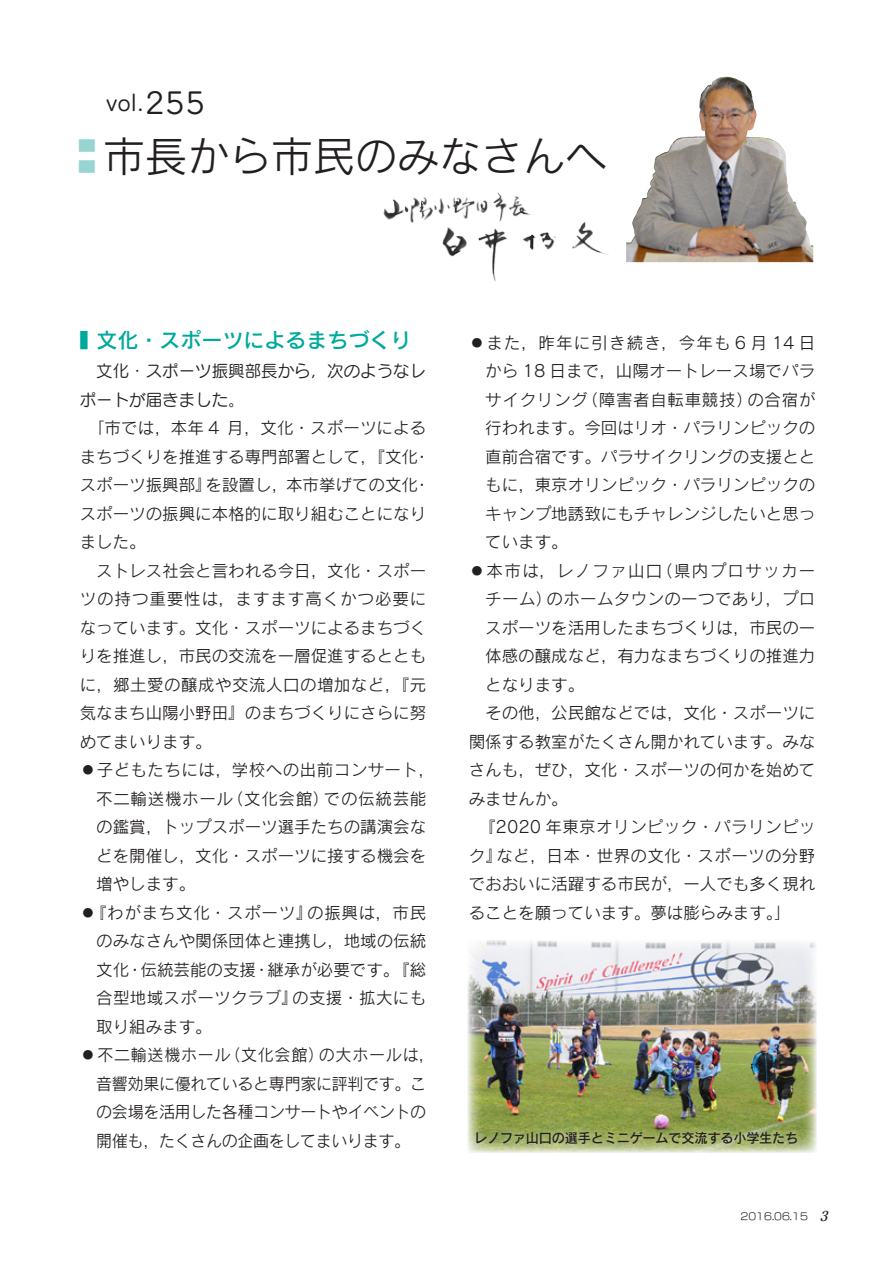
<style>
.page{position:relative;width:893px;height:1263px;background:#fff}
.page>*{position:absolute;margin:0;border:0;box-sizing:border-box;transform-origin:0 0}
.t1{font:42px "Rodin Pro M";color:#231f20}
.t2{font:24px "Utrillo Pro DB";color:#231f20}
.t3{font:21px "Rodin Pro DB";color:#00a99d;scale:.4 1}
.t4{font:16.5px/28.5px "Rodin Pro M";color:#231f20;text-align:justify}
.t5{font:16.5px/28.5px "Rodin Pro M";letter-spacing:-.02em;color:#231f20;text-align:center}
.t6{font:16.5px/28.5px "Seurat Pro M";color:#231f20}
.t7{font:13.5px "Rodin Pro DB";letter-spacing:-.02em;color:#231f20}
.t8{font:9.75px "New Rodin Pro M";color:#231f20}
.s1{font-size:31.5px}
.s2{color:#96d5d2}
.s3{font-family:"Matisse Eleganto Pro B";font-style:italic;font-size:13.5px}
</style>
<div class="page">
<img style="left:632px;top:77px;width:94px;height:152px">
<img style="left:383px;top:192px;width:148px;height:30px">
<img style="left:442px;top:220px;width:166px;height:62px">
<img style="left:468px;top:940px;width:348px;height:212px">
<div style="left:469px;top:1124px;width:335px;height:27px;background:#fff;opacity:.75"></div>
<p class="t2" style="left:106px;top:87px;width:101px">vol.<span class="s1">255</span></p>
<p class="t1" style="left:77px;top:129px;width:532px"><span class="s2">〓</span>市長から市民のみなさんへ</p>
<p class="t3" style="left:80px;top:326px;width:831px">■ 文化・スポーツによるまちづくり</p>
<p class="t6" style="left:80px;top:356px;width:348px">　文化・スポーツ振興部長から，次のようなレポートが届きました。</p>
<p class="t4" style="left:80px;top:413px;width:352px;text-align:left">　「市では，本年 4 月，文化・スポーツによるまちづくりを推進する専門部署として，『文化・スポーツ振興部』を設置し，本市挙げての文化・スポーツの振興に本格的に取り組むことになりました。</p>
<p class="t4" style="left:80px;top:556px;width:348px">　ストレス社会と言われる今日，文化・スポーツの持つ重要性は，ますます高くかつ必要になっています。文化・スポーツによるまちづくりを推進し，市民の交流を一層促進するとともに，郷土愛の醸成や交流人口の増加など，『元気なまち山陽小野田』のまちづくりにさらに努めてまいります。</p>
<p class="t4" style="left:96px;top:755px;width:340px;text-align:left;text-indent:-17px">◦子どもたちには，学校への出前コンサート，不二輸送機ホール（文化会館）での伝統芸能の鑑賞，トップスポーツ選手たちの講演会などを開催し，文化・スポーツに接する機会を増やします。</p>
<p class="t4" style="left:96px;top:898px;width:332px;text-indent:-17px">◦『わがまち文化・スポーツ』の振興は，市民のみなさんや関係団体と連携し，地域の伝統文化・伝統芸能の支援・継承が必要です。『総合型地域スポーツクラブ』の支援・拡大にも取り組みます。</p>
<p class="t5" style="left:80px;top:1040px;width:356px">◦不二輸送機ホール（文化会館）の大ホールは，音響効果に優れていると専門家に評判です。こ<br>の会場を活用した各種コンサー卜やイベントの<br>開催も，たくさんの企画をしてまいります。</p>
<p class="t4" style="left:485px;top:328px;width:332px;text-indent:-16px">◦また，昨年に引き続き，今年も 6 月 14 日から 18 日まで，山陽オートレース場でパラサイクリング（障害者自転車競技）の合宿が行われます。今回はリオ・パラリンピックの直前合宿です。パラサイクリングの支援とともに，東京オリンピック・パラリンピックのキャンプ地誘致にもチャレンジしたいと思っています。</p>
<p class="t4" style="left:485px;top:556px;width:332px;text-indent:-16px">◦本市は，レノファ山口（県内プロサッカーチーム）のホームタウンの一つであり，プロスポーツを活用したまちづくりは，市民の一体感の醸成など，有力なまちづくりの推進力となります。</p>
<p class="t4" style="left:469px;top:698px;width:348px">　その他，公民館などでは，文化・スポーツに関係する教室がたくさん開かれています。みなさんも，ぜひ，文化・スポーツの何かを始めてみませんか。</p>
<p class="t4" style="left:469px;top:812px;width:348px">　『2020 年東京オリンピック・パラリンピック』など，日本・世界の文化・スポーツの分野でおおいに活躍する市民が，一人でも多く現れることを願っています。夢は膨らみます。」</p>
<p class="t7" style="left:474px;top:1129px;width:326px">レノファ山口の選手とミニゲームで交流する小学生たち</p>
<p class="t8" style="left:740px;top:1208px;width:93px">2016.06.15 <span class="s3">3</span></p>
</div>
